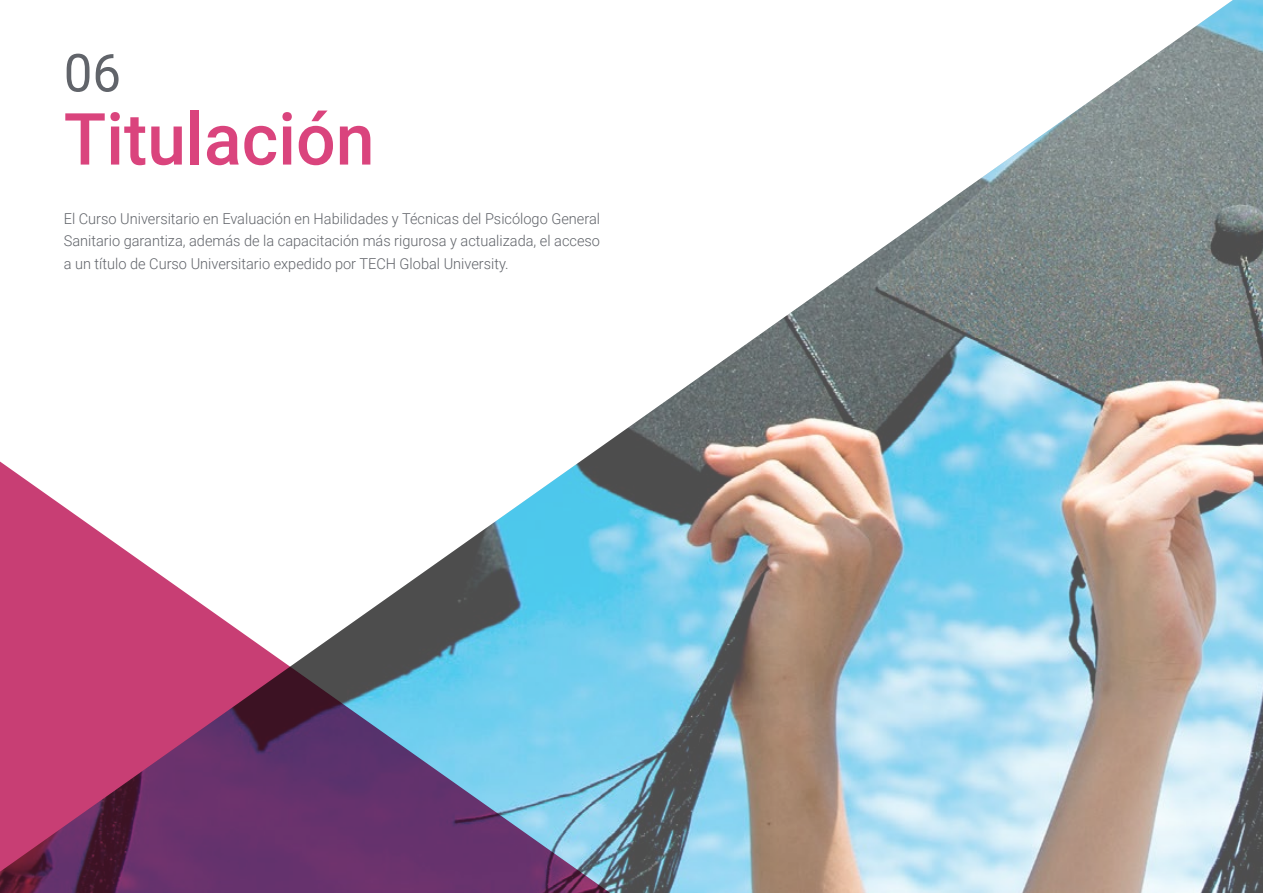
<style>
.page{position:relative;width:1263px;height:893px;background:#fff}
.page>*{position:absolute;margin:0;border:0;box-sizing:border-box;transform-origin:0 0}
.t1{font:500 72px "Roboto";color:#da447d}
.t2{font:52.5px "Roboto";color:#61646a}
.t3{font:300 15px/22.5px "Roboto";color:#61646a;text-align:justify}
</style>
<div class="page">
<img style="left:602px;top:0;width:661px;height:893px">
<svg style="left:0;top:446px;width:640px;height:447px"></svg>
<h2 class="t2" style="left:64px;top:36px;width:59px">06</h2>
<h1 class="t1" style="left:64px;top:89px;width:312px">Titulación</h1>
<p class="t3" style="left:64px;top:207px;width:538px">El Curso Universitario en Evaluación en Habilidades y Técnicas del Psicólogo General Sanitario garantiza, además de la capacitación más rigurosa y actualizada, el acceso a un título de Curso Universitario expedido por TECH Global University.</p>
</div>
